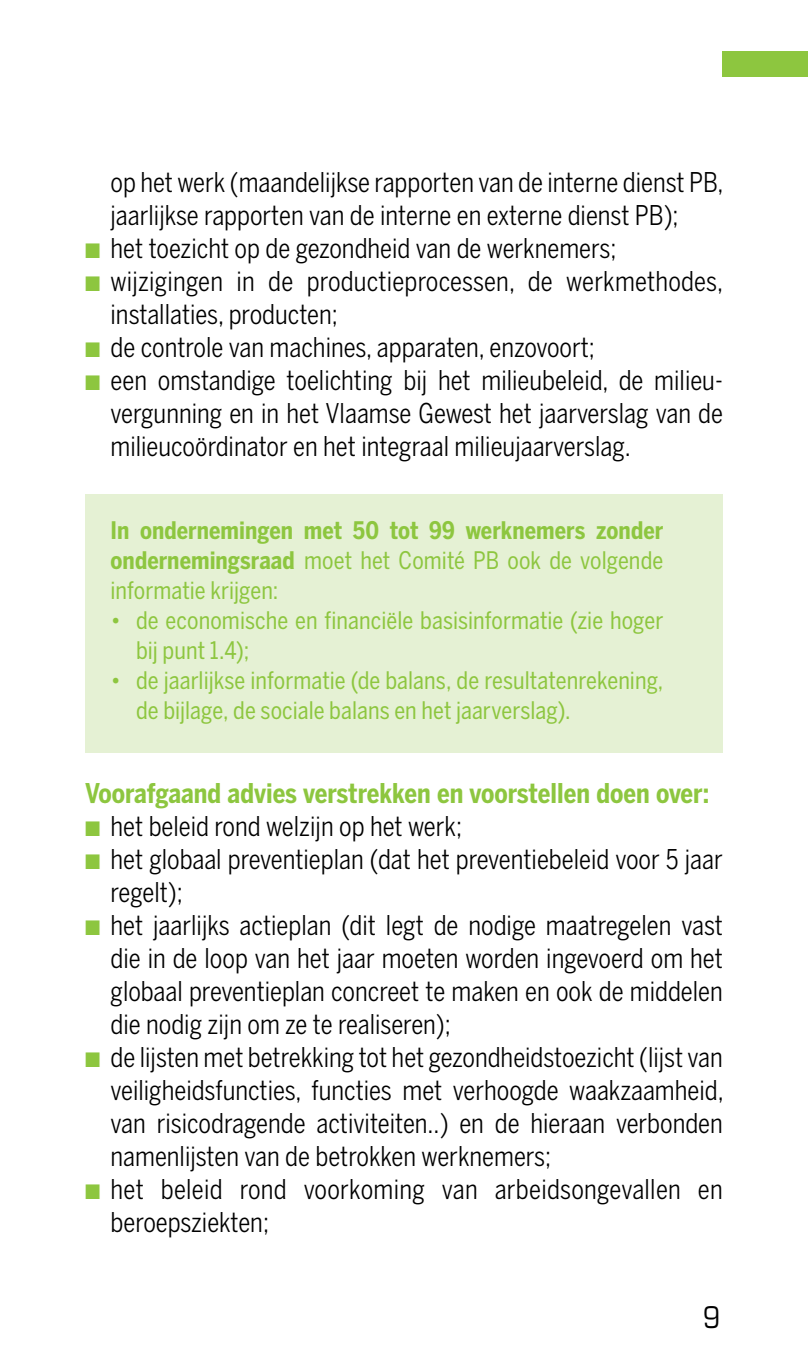
<style>
.page{position:relative;width:808px;height:1361px;background:#fff}
.page>*{position:absolute;margin:0;border:0;box-sizing:border-box;transform-origin:0 0}
.t1{font:condensed 30px "Eurostile LT Std";color:#000}
.t2{font:27px/33px "Benton Sans Cond";color:#000;scale:.95 1}
.t3{font:700 27px "Benton Sans Cond";color:#8dc63f;scale:.95 1}
.t4{font:24px/30px "Benton Sans Cond";letter-spacing:.005em;color:#8dc63f;scale:.96 1}
.t5{font:700 24px/30px "Benton Sans Cond";letter-spacing:.005em;color:#8dc63f;text-align:justify;scale:.96 1}
.s1{color:#8dc63f}
.s2{font-weight:400}
</style>
<div class="page">
<div style="left:723px;top:51px;width:85px;height:26px;background:#8dc63f"></div>
<div style="left:85px;top:495px;width:638px;height:258px;background:#e5f1d4"></div>
<p class="t2" style="left:111px;top:165px;width:647px">op het werk (maandelijkse rapporten van de interne dienst PB, jaarlijkse rapporten van de interne en externe dienst PB);</p>
<p class="t2" style="left:85px;top:231px;width:561px"><span class="s1">■</span> het toezicht op de gezondheid van de werknemers;</p>
<p class="t2" style="left:111px;top:264px;width:646px;text-indent:-26px"><span class="s1">■</span> wijzigingen in de productieprocessen, de werkmethodes, installaties, producten;</p>
<p class="t2" style="left:85px;top:330px;width:538px"><span class="s1">■</span> de controle van machines, apparaten, enzovoort;</p>
<p class="t2" style="left:111px;top:363px;width:646px;text-align:justify;text-indent:-26px"><span class="s1">■</span> een omstandige toelichting bij het milieubeleid, de milieu&shy;vergunning en in het Vlaamse Gewest het jaarverslag van de milieucoördinator en het integraal milieujaarverslag.</p>
<p class="t5" style="left:111px;top:515px;width:577px">In ondernemingen met 50 tot 99 werknemers zonder ondernemingsraad <span class="s2">moet het Comité PB ook de volgende informatie krijgen:</span></p>
<p class="t4" style="left:136px;top:605px;width:551px;text-indent:-25px">• de economische en financiële basisinformatie (zie hoger bij punt 1.4);</p>
<p class="t4" style="left:136px;top:665px;width:551px;text-indent:-26px">• de jaarlijkse informatie (de balans, de resultatenrekening, de bijlage, de sociale balans en het jaarverslag).</p>
<p class="t3" style="left:85px;top:777px;width:658px">Voorafgaand advies verstrekken en voorstellen doen over:</p>
<p class="t2" style="left:85px;top:809px;width:398px"><span class="s1">■</span> het beleid rond welzijn op het werk;</p>
<p class="t2" style="left:111px;top:842px;width:646px;text-indent:-26px"><span class="s1">■</span> het globaal preventieplan (dat het preventiebeleid voor 5 jaar regelt);</p>
<p class="t2" style="left:111px;top:908px;width:646px;text-align:justify;text-indent:-26px"><span class="s1">■</span> het jaarlijks actieplan (dit legt de nodige maatregelen vast die in de loop van het jaar moeten worden ingevoerd om het globaal preventieplan concreet te maken en ook de middelen die nodig zijn om ze te realiseren);</p>
<p class="t2" style="left:111px;top:1040px;width:647px;text-align:justify;text-indent:-26px"><span class="s1">■</span> de lijsten met betrekking tot het gezondheidstoezicht (lijst van veiligheidsfuncties, functies met verhoogde waakzaamheid, van risicodragende activiteiten..) en de hieraan verbonden namenlijsten van de betrokken werknemers;</p>
<p class="t2" style="left:111px;top:1172px;width:646px;text-indent:-26px"><span class="s1">■</span> het beleid rond voorkoming van arbeidsongevallen en beroepsziekten;</p>
<p class="t1" style="left:703px;top:1299px;width:18px">9</p>
</div>
